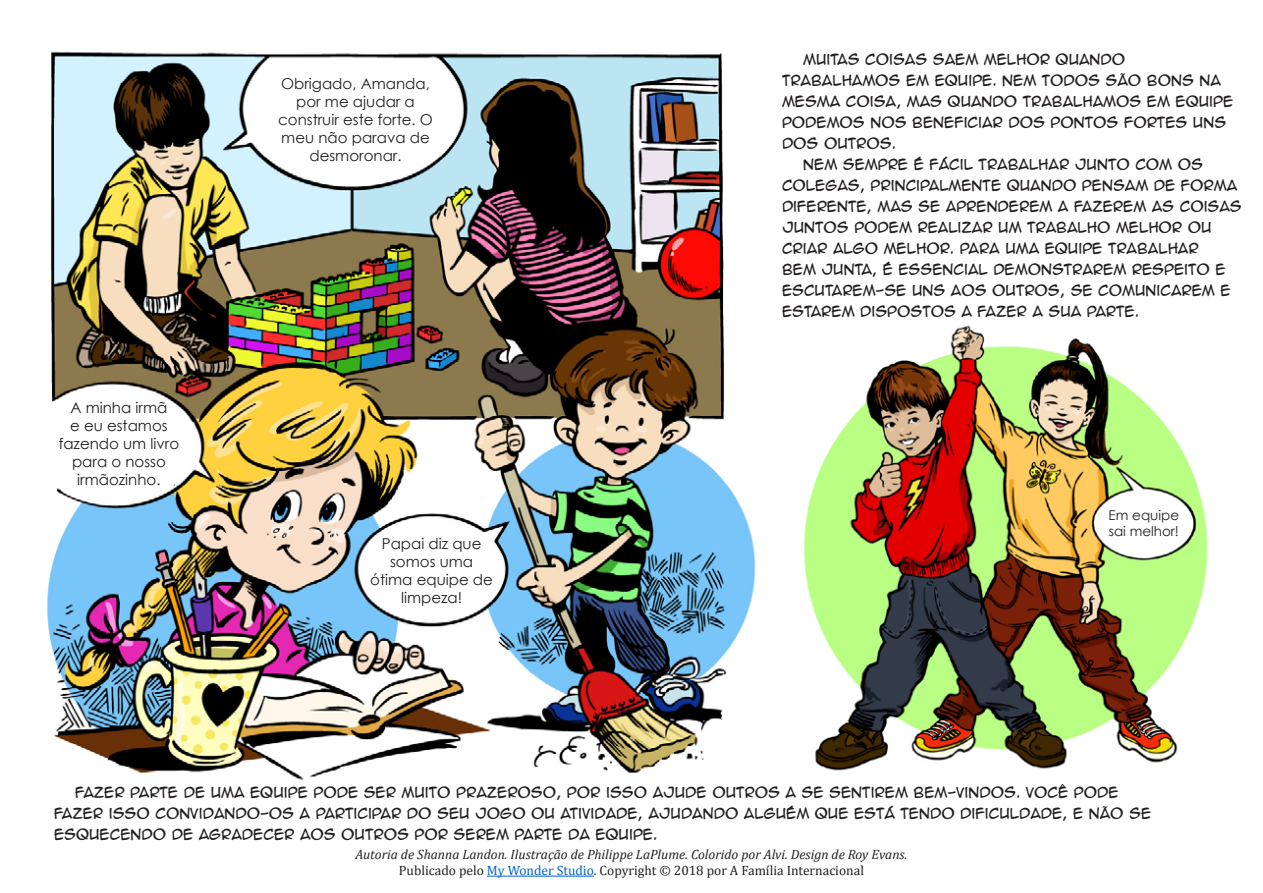
<style>
.page{position:relative;width:1263px;height:893px;background:#fff}
.page>*{position:absolute;margin:0;border:0;box-sizing:border-box;transform-origin:0 0}
.t1{font:15px/18px "Century Gothic";color:#231f20;text-align:center}
.t2{font:13.5px/21px "Anime Ace 2.0 BB";color:#231f20}
.t3{font:italic 13.5px "Cambria";color:#231f20}
.t4{font:13.5px "Cambria";color:#231f20}
.t5{font:13.5px/16.2px "Century Gothic";color:#231f20}
.s1{color:#0563c1}
</style>
<div class="page">
<img style="left:47px;top:51px;width:709px;height:730px">
<img style="left:803px;top:325px;width:405px;height:446px">
<hr style="left:487px;top:876px;width:107px;height:1px;background:#0563c1">
<p class="t1" style="left:59px;top:398px;width:122px">A minha irmã<br>e eu estamos fazendo um livro para o nosso irmãozinho.</p>
<p class="t1" style="left:278px;top:74px;width:156px">Obrigado, Amanda, por me ajudar a construir este forte. O meu não parava de desmoronar.</p>
<p class="t1" style="left:370px;top:535px;width:124px">Papai diz que somos uma ótima equipe de limpeza!</p>
<p class="t2" style="left:782px;top:49px;width:453px;text-indent:21px">MUITAS COISAS SAEM MELHOR QUANDO TRABALHAMOS EM EQUIPE. NEM TODOS SÃO BONS NA MESMA COISA, MAS QUANDO TRABALHAMOS EM EQUIPE PODEMOS NOS BENEFICIAR DOS PONTOS FORTES UNS DOS OUTROS.</p>
<p class="t2" style="left:782px;top:154px;width:461px;text-indent:21px">NEM SEMPRE É FÁCIL TRABALHAR JUNTO COM OS COLEGAS, PRINCIPALMENTE QUANDO PENSAM DE FORMA DIFERENTE, MAS SE APRENDEREM A FAZEREM AS COISAS JUNTOS PODEM REALIZAR UM TRABALHO MELHOR OU CRIAR ALGO MELHOR. PARA UMA EQUIPE TRABALHAR<br>BEM JUNTA, É ESSENCIAL DEMONSTRAREM RESPEITO E ESCUTAREM-SE UNS AOS OUTROS, SE COMUNICAREM E ESTAREM DISPOSTOS A FAZER A SUA PARTE.</p>
<p class="t5" style="left:1108px;top:506px;width:72px">Em equipe sai melhor!</p>
<p class="t2" style="left:54px;top:781px;width:1099px;text-indent:21px">FAZER PARTE DE UMA EQUIPE PODE SER MUITO PRAZEROSO, POR ISSO AJUDE OUTROS A SE SENTIREM BEM-VINDOS. VOCÊ PODE<br>FAZER ISSO CONVIDANDO-OS A PARTICIPAR DO SEU JOGO OU ATIVIDADE, AJUDANDO ALGUÉM QUE ESTÁ TENDO DIFICULDADE, E NÃO SE<br>ESQUECENDO DE AGRADECER AOS OUTROS POR SEREM PARTE DA EQUIPE.</p>
<p class="t3" style="left:356px;top:845px;width:553px">Autoria de Shanna Landon. Ilustração de Philippe LaPlume. Colorido por Alvi. Design de Roy Evans.</p>
<p class="t4" style="left:399px;top:863px;width:466px">Publicado pelo <span class="s1">My Wonder Studio</span>. Copyright © 2018 por A Família Internacional</p>
</div>
